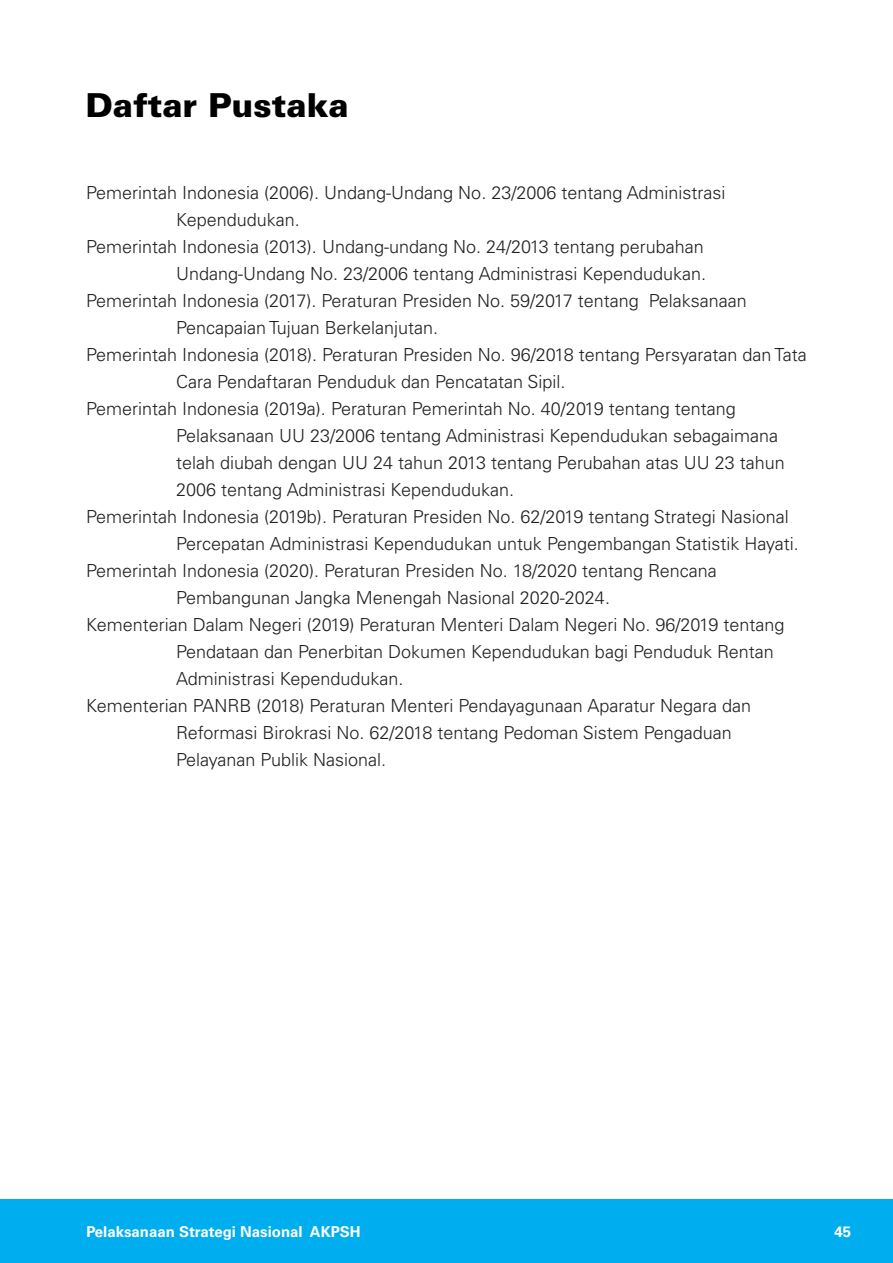
<style>
.page{position:relative;width:893px;height:1263px;background:#fff}
.page>*{position:absolute;margin:0;border:0;box-sizing:border-box;transform-origin:0 0}
.t1{font:900 33px "Univers LT Pro 75";color:#000}
.t2{font:300 18px "Univers LT Pro 45";color:#231f20}
.t3{font:700 15px "Univers LT Pro 65";color:#fff}
</style>
<div class="page">
<div style="left:0;top:1199px;width:893px;height:64px;background:#00aeef"></div>
<h1 class="t1" style="left:85px;top:84px;width:265px">Daftar Pustaka</h1>
<p class="t2" style="left:86px;top:181px;width:641px">Pemerintah Indonesia (2006). Undang-Undang No. 23/2006 tentang Administrasi</p>
<p class="t2" style="left:176px;top:208px;width:125px">Kependudukan.</p>
<p class="t2" style="left:86px;top:235px;width:619px">Pemerintah Indonesia (2013). Undang-undang No. 24/2013 tentang perubahan</p>
<p class="t2" style="left:176px;top:262px;width:532px">Undang-Undang No. 23/2006 tentang Administrasi Kependudukan.</p>
<p class="t2" style="left:86px;top:289px;width:662px">Pemerintah Indonesia (2017). Peraturan Presiden No. 59/2017 tentang Pelaksanaan</p>
<p class="t2" style="left:176px;top:316px;width:264px">Pencapaian Tujuan Berkelanjutan.</p>
<p class="t2" style="left:86px;top:343px;width:722px">Pemerintah Indonesia (2018). Peraturan Presiden No. 96/2018 tentang Persyaratan dan Tata</p>
<p class="t2" style="left:176px;top:370px;width:391px">Cara Pendaftaran Penduduk dan Pencatatan Sipil.</p>
<p class="t2" style="left:86px;top:397px;width:651px">Pemerintah Indonesia (2019a). Peraturan Pemerintah No. 40/2019 tentang tentang</p>
<p class="t2" style="left:176px;top:424px;width:604px">Pelaksanaan UU 23/2006 tentang Administrasi Kependudukan sebagaimana</p>
<p class="t2" style="left:176px;top:451px;width:610px">telah diubah dengan UU 24 tahun 2013 tentang Perubahan atas UU 23 tahun</p>
<p class="t2" style="left:176px;top:478px;width:339px">2006 tentang Administrasi Kependudukan.</p>
<p class="t2" style="left:86px;top:505px;width:704px">Pemerintah Indonesia (2019b). Peraturan Presiden No. 62/2019 tentang Strategi Nasional</p>
<p class="t2" style="left:176px;top:532px;width:624px">Percepatan Administrasi Kependudukan untuk Pengembangan Statistik Hayati.</p>
<p class="t2" style="left:86px;top:559px;width:632px">Pemerintah Indonesia (2020). Peraturan Presiden No. 18/2020 tentang Rencana</p>
<p class="t2" style="left:176px;top:586px;width:435px">Pembangunan Jangka Menengah Nasional 2020-2024.</p>
<p class="t2" style="left:86px;top:613px;width:700px">Kementerian Dalam Negeri (2019) Peraturan Menteri Dalam Negeri No. 96/2019 tentang</p>
<p class="t2" style="left:176px;top:640px;width:599px">Pendataan dan Penerbitan Dokumen Kependudukan bagi Penduduk Rentan</p>
<p class="t2" style="left:176px;top:667px;width:229px">Administrasi Kependudukan.</p>
<p class="t2" style="left:86px;top:694px;width:667px">Kementerian PANRB (2018) Peraturan Menteri Pendayagunaan Aparatur Negara dan</p>
<p class="t2" style="left:176px;top:721px;width:557px">Reformasi Birokrasi No. 62/2018 tentang Pedoman Sistem Pengaduan</p>
<p class="t2" style="left:176px;top:748px;width:211px">Pelayanan Publik Nasional.</p>
<p class="t3" style="left:86px;top:1222px;width:276px">Pelaksanaan Strategi Nasional AKPSH</p>
<p class="t3" style="left:835px;top:1222px;width:18px">45</p>
</div>
